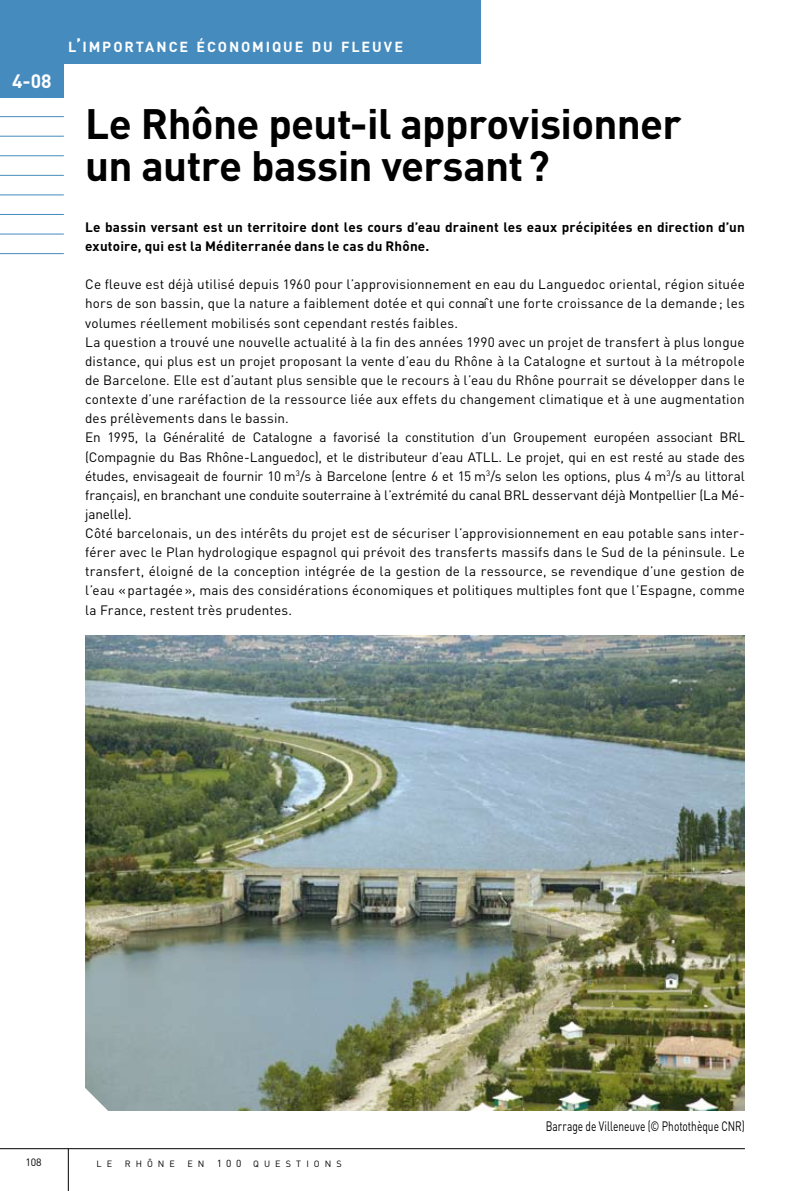
<style>
.page{position:relative;width:796px;height:1191px;background:#fff}
.page>*{position:absolute;margin:0;border:0;box-sizing:border-box;transform-origin:0 0}
.t1{font:700 42px/42px "DIN";letter-spacing:-.015em;color:#000}
.t2{font:700 19.2px "DIN";color:#fff}
.t3{font:700 14.4px "DIN";letter-spacing:.13em;color:#fff}
.t4{font:13.5px/19.2px "DIN";letter-spacing:.01em;color:#000}
.t5{font:700 13.5px/19.2px "DIN";letter-spacing:.015em;color:#000}
.t6{font:13.5px "DIN";letter-spacing:.01em;color:#000;scale:.75 1}
.t7{font:10.5px "DIN";color:#000}
.t8{font:9px "DIN";letter-spacing:.555em;color:#000}
.s1{font-size:19.2px}
.s2{font-size:10.2px}
</style>
<div class="page">
<div style="left:0;top:0;width:480px;height:64px;background:#458bbe"></div>
<div style="left:0;top:0;width:64px;height:98px;background:#458bbe"></div>
<hr style="left:0;top:116px;width:64px;height:1px;background:#458bbe">
<hr style="left:0;top:136px;width:64px;height:1px;background:#458bbe">
<hr style="left:0;top:155px;width:64px;height:1px;background:#458bbe">
<hr style="left:0;top:175px;width:64px;height:1px;background:#458bbe">
<hr style="left:0;top:194px;width:64px;height:1px;background:#458bbe">
<hr style="left:0;top:214px;width:64px;height:1px;background:#458bbe">
<hr style="left:0;top:234px;width:64px;height:1px;background:#458bbe">
<hr style="left:0;top:253px;width:64px;height:1px;background:#458bbe">
<hr style="left:68px;top:1148px;width:1px;height:43px;background:#000">
<hr style="left:0;top:1148px;width:744px;height:1px;background:#000">
<img style="left:85px;top:635px;width:659px;height:475px">
<svg style="left:85px;top:1086px;width:24px;height:25px"></svg>
<h2 class="t2" style="left:12px;top:68px;width:41px">4-08</h2>
<p class="t3" style="left:68px;top:37px;width:336px">L<span class="s1">’</span>IMPORTANCE ÉCONOMIQUE DU FLEUVE</p>
<h1 class="t1" style="left:85px;top:101px;width:597px">Le Rhône peut-il approvisionner un autre bassin versant?</h1>
<p class="t5" style="left:85px;top:217px;width:661px">Le bassin versant est un territoire dont les cours d’eau drainent les eaux précipitées en direction d’un exutoire, qui est la Méditerranée dans le cas du Rhône.</p>
<p class="t4" style="left:85px;top:274px;width:661px">Ce fleuve est déjà utilisé depuis 1960 pour l’approvisionnement en eau du Languedoc oriental, région située hors de son bassin, que la nature a faiblement dotée et qui connaît une forte croissance de la demande; les volumes réellement mobilisés sont cependant restés faibles.<br>La question a trouvé une nouvelle actualité à la fin des années 1990 avec un projet de transfert à plus longue distance, qui plus est un projet proposant la vente d’eau du Rhône à la Catalogne et surtout à la métropole de Barcelone. Elle est d’autant plus sensible que le recours à l’eau du Rhône pourrait se développer dans le contexte d’une raréfaction de la ressource liée aux effets du changement climatique et à une augmentation des prélèvements dans le bassin.<br>En 1995, la Généralité de Catalogne a favorisé la constitution d’un Groupement européen associant BRL (Compagnie du Bas Rhône-Languedoc), et le distributeur d’eau ATLL. Le projet, qui en est resté au stade des études, envisageait de fournir 10 m<sup>3</sup>/s à Barcelone (entre 6 et 15 m<sup>3</sup>/s selon les options, plus 4 m<sup>3</sup>/s au littoral français), en branchant une conduite souterraine à l’extrémité du canal BRL desservant déjà Montpellier (La Mé&shy;janelle).<br>Côté barcelonais, un des intérêts du projet est de sécuriser l’approvisionnement en eau potable sans inter&shy;férer avec le Plan hydrologique espagnol qui prévoit des transferts massifs dans le Sud de la péninsule. Le transfert, éloigné de la conception intégrée de la gestion de la ressource, se revendique d’une gestion de l’eau «partagée», mais des considérations économiques et politiques multiples font que l’Espagne, comme la France, restent très prudentes.</p>
<p class="t6" style="left:545px;top:1117px;width:267px">Barrage de Villeneuve (© Photothèque CNR)</p>
<p class="t7" style="left:25px;top:1155px;width:18px">108</p>
<p class="t8" style="left:96px;top:1158px;width:17px">L E</p>
<p class="t8" style="left:125px;top:1158px;width:51px">RHÔNE</p>
<p class="t8" style="left:187px;top:1158px;width:156px">EN <span class="s2">100</span> QUESTIONS</p>
</div>
